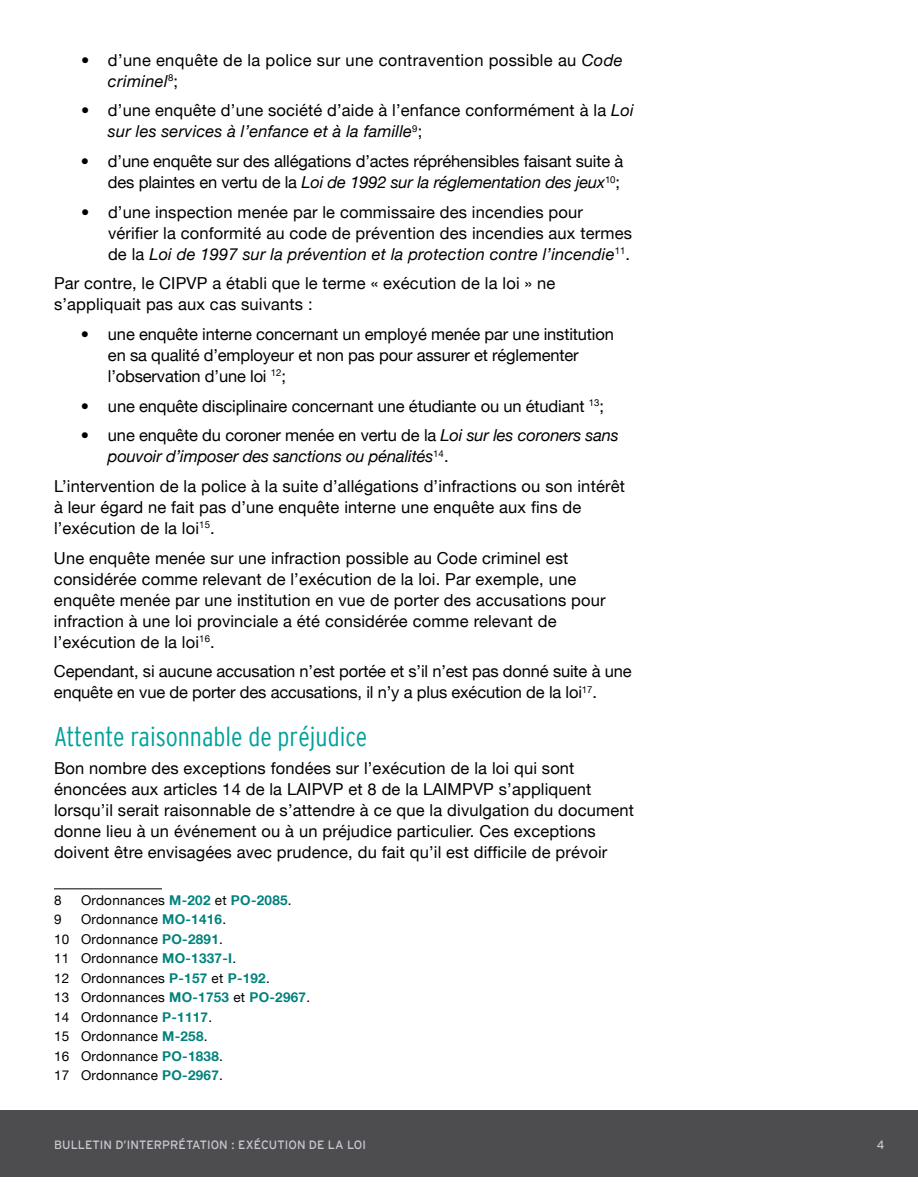
<style>
.page{position:relative;width:918px;height:1188px;background:#fff}
.page>*{position:absolute;margin:0;border:0;box-sizing:border-box;transform-origin:0 0}
.t1{font:27px "Interstate Cond Mono Lgt";color:#00a09b}
.t2{font:16.5px/21px "Helvetica Neue LT";letter-spacing:.01em;color:#000}
.t3{font:16.5px/21px "Helvetica Neue LT";letter-spacing:-.01em;color:#000}
.t4{font:italic 16.5px/21px "Helvetica Neue LT";letter-spacing:-.01em;color:#000}
.t5{font:13.5px/19.5px "Helvetica Neue LT";letter-spacing:.02em;color:#000}
.t6{font:12px "Interstate Mono";letter-spacing:.005em;color:#c9c8d3}
.s1{font-style:italic}
.s2{font-style:normal}
.s3{font-weight:700;color:#00827c}
</style>
<div class="page">
<div style="left:0;top:1110px;width:918px;height:67px;background:#4d4d4f"></div>
<hr style="left:54px;top:888px;width:108px;height:1px;background:#000">
<p class="t2" style="left:108px;top:49px;width:516px;text-indent:-27px">• d’une enquête de la police sur une contravention possible au <span class="s1">Code criminel</span><sup>8</sup>;</p>
<p class="t2" style="left:108px;top:100px;width:527px;text-indent:-27px">• d’une enquête d’une société d’aide à l’enfance conformément à la <span class="s1">Loi sur les services à l’enfance et à la famille</span><sup>9</sup>;</p>
<p class="t3" style="left:81px;top:150px;width:544px;text-align:right">• d’une enquête sur des allégations d’actes répréhensibles faisant suite à des plaintes en vertu de la <span class="s1">Loi de 1992 sur la réglementation des jeux</span><sup>10</sup>;</p>
<p class="t2" style="left:108px;top:201px;width:526px;text-indent:-27px">• d’une inspection menée par le commissaire des incendies pour vérifier la conformité au code de prévention des incendies aux termes de la <span class="s1">Loi de 1997 sur la prévention et la protection contre l’incendie</span><sup>11</sup>.</p>
<p class="t2" style="left:54px;top:273px;width:503px">Par contre, le CIPVP a établi que le terme « exécution de la loi » ne s’appliquait pas aux cas suivants :</p>
<p class="t3" style="left:108px;top:323px;width:507px;text-indent:-27px">• une enquête interne concernant un employé menée par une institution en sa qualité d’employeur et non pas pour assurer et réglementer l’observation d’une loi <sup>12</sup>;</p>
<p class="t3" style="left:81px;top:395px;width:524px">• une enquête disciplinaire concernant une étudiante ou un étudiant <sup>13</sup>;</p>
<p class="t4" style="left:108px;top:425px;width:512px;text-indent:-27px"><span class="s2">• une enquête du coroner menée en vertu de la</span> Loi sur les coroners sans pouvoir d’imposer des sanctions ou pénalités<sup>14</sup><span class="s2">.</span></p>
<p class="t2" style="left:54px;top:475px;width:572px">L’intervention de la police à la suite d’allégations d’infractions ou son intérêt à leur égard ne fait pas d’une enquête interne une enquête aux fins de l’exécution de la loi<sup>15</sup>.</p>
<p class="t2" style="left:54px;top:547px;width:553px">Une enquête menée sur une infraction possible au Code criminel est considérée comme relevant de l’exécution de la loi. Par exemple, une enquête menée par une institution en vue de porter des accusations pour infraction à une loi provinciale a été considérée comme relevant de l’exécution de la loi<sup>16</sup>.</p>
<p class="t3" style="left:54px;top:661px;width:579px">Cependant, si aucune accusation n’est portée et s’il n’est pas donné suite à une enquête en vue de porter des accusations, il n’y a plus exécution de la loi<sup>17</sup>.</p>
<h1 class="t1" style="left:54px;top:721px;width:315px">Attente raisonnable de préjudice</h1>
<p class="t2" style="left:54px;top:757px;width:581px">Bon nombre des exceptions fondées sur l’exécution de la loi qui sont énoncées aux articles 14 de la LAIPVP et 8 de la LAIMPVP s’appliquent lorsqu’il serait raisonnable de s’attendre à ce que la divulgation du document donne lieu à un événement ou à un préjudice particulier. Ces exceptions doivent être envisagées avec prudence, du fait qu’il est difficile de prévoir</p>
<p class="t5" style="left:54px;top:890px;width:9px">8</p>
<p class="t5" style="left:81px;top:890px;width:212px">Ordonnances <span class="s3">M-202</span> et <span class="s3">PO-2085</span>.</p>
<p class="t5" style="left:54px;top:910px;width:9px">9</p>
<p class="t5" style="left:54px;top:910px;width:258px;text-indent:27px">Ordonnance <span class="s3">MO-1416</span>.<br>10 Ordonnance <span class="s3">PO-2891</span>.<br>11 Ordonnance <span class="s3">MO-1337-I</span>.<br>12 Ordonnances <span class="s3">P-157</span> et <span class="s3">P-192</span>.<br>13 Ordonnances <span class="s3">MO-1753</span> et <span class="s3">PO-2967</span>.<br>14 Ordonnance <span class="s3">P-1117</span>.<br>15 Ordonnance <span class="s3">M-258</span>.<br>16 Ordonnance <span class="s3">PO-1838</span>.<br>17 Ordonnance <span class="s3">PO-2967</span>.</p>
<p class="t6" style="left:54px;top:1138px;width:313px">BULLETIN D’INTERPRÉTATION : EXÉCUTION DE LA LOI</p>
<p class="t6" style="left:877px;top:1138px;width:9px">4</p>
</div>
